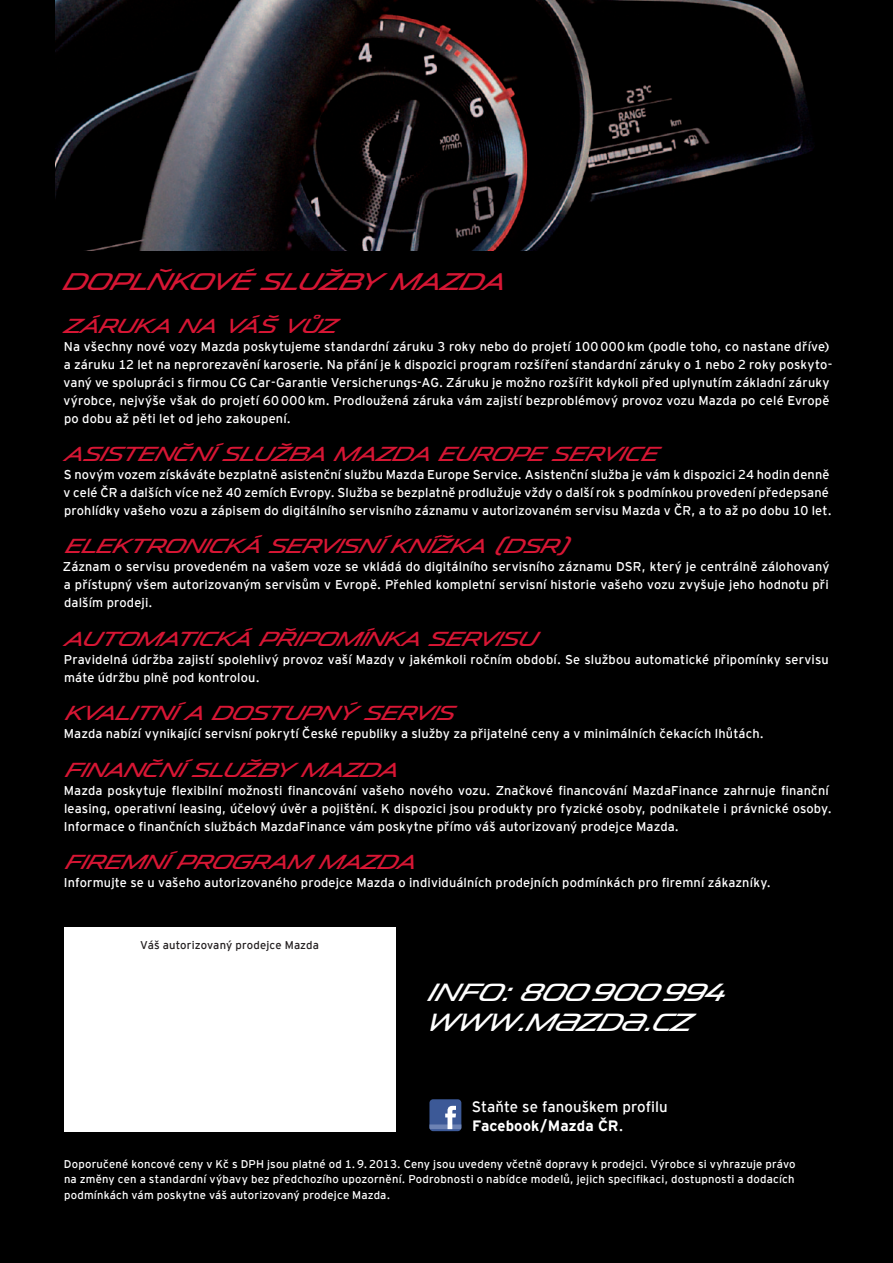
<style>
.page{position:relative;width:893px;height:1263px;background:#000}
.page>*{position:absolute;margin:0;border:0;box-sizing:border-box;transform-origin:0 0}
.t1{font:24.75px/29.7px "Mazda";color:#fff}
.t2{font:24px "Mazda";color:#d71634}
.t3{font:20.25px "Mazda";color:#d71634}
.t4{font:15px/19.5px "Interstate Mazda";letter-spacing:.005em;color:#fff}
.t5{font:12.75px/18px "Interstate Mazda";letter-spacing:.01em;color:#fff}
.t6{font:11.25px/15.8px "Interstate Mazda";letter-spacing:.015em;color:#fff;text-align:justify}
.t7{font:11.25px "Interstate Mazda";letter-spacing:.015em;color:#231f20}
.s1{font-weight:700}
</style>
<div class="page">
<img style="left:55px;top:0;width:759px;height:251px">
<div style="left:64px;top:927px;width:331px;height:204px;background:#fff"></div>
<div style="left:429px;top:1099px;width:32px;height:32px;background:#3c5997;border-radius:4px"></div>
<svg style="left:429px;top:1106px;width:32px;height:23px"></svg>
<h2 class="t2" style="left:66px;top:269px;width:443px">DOPLŇKOVÉ SLUŽBY MAZDA</h2>
<h3 class="t3" style="left:66px;top:314px;width:273px">ZÁRUKA NA VÁŠ VŮZ</h3>
<p class="t5" style="left:64px;top:336px;width:770px">Na všechny nové vozy Mazda poskytujeme standardní záruku 3 roky nebo do projetí 100 000 km (podle toho, co nastane dříve) a záruku 12 let na neprorezavění karoserie. Na přání je k dispozici program rozšíření standardní záruky o 1 nebo 2 roky poskyto&shy;vaný ve spolupráci s firmou CG Car-Garantie Versicherungs-AG. Záruku je možno rozšířit kdykoli před uplynutím základní záruky výrobce, nejvýše však do projetí 60 000 km. Prodloužená záruka vám zajistí bezproblémový provoz vozu Mazda po celé Evropě po dobu až pěti let od jeho zakoupení.</p>
<h3 class="t3" style="left:67px;top:443px;width:594px">ASISTENČNÍ SLUŽBA MAZDA EUROPE SERVICE</h3>
<p class="t5" style="left:64px;top:465px;width:770px">S novým vozem získáváte bezplatně asistenční službu Mazda Europe Service. Asistenční služba je vám k dispozici 24 hodin denně v celé ČR a dalších více než 40 zemích Evropy. Služba se bezplatně prodlužuje vždy o další rok s podmínkou provedení předepsané prohlídky vašeho vozu a zápisem do digitálního servisního záznamu v autorizovaném servisu Mazda v ČR, a to až po dobu 10 let.</p>
<h3 class="t3" style="left:67px;top:535px;width:505px">ELEKTRONICKÁ SERVISNÍ KNÍŽKA (DSR)</h3>
<p class="t5" style="left:63px;top:557px;width:768px;text-align:justify">Záznam o servisu provedeném na vašem voze se vkládá do digitálního servisního záznamu DSR, který je centrálně zálohovaný a přístupný všem autorizovaným servisům v Evropě. Přehled kompletní servisní historie vašeho vozu zvyšuje jeho hodnotu při dalším prodeji.</p>
<h3 class="t3" style="left:67px;top:627px;width:473px">AUTOMATICKÁ PŘIPOMÍNKA SERVISU</h3>
<p class="t5" style="left:64px;top:649px;width:766px">Pravidelná údržba zajistí spolehlivý provoz vaší Mazdy v jakémkoli ročním období. Se službou automatické připomínky servisu máte údržbu plně pod kontrolou.</p>
<h3 class="t3" style="left:67px;top:702px;width:390px">KVALITNÍ A DOSTUPNÝ SERVIS</h3>
<p class="t5" style="left:64px;top:724px;width:701px">Mazda nabízí vynikající servisní pokrytí České republiky a služby za přijatelné ceny a v minimálních čekacích lhůtách.</p>
<h3 class="t3" style="left:67px;top:758px;width:334px">FINANČNÍ SLUŽBY MAZDA</h3>
<p class="t5" style="left:64px;top:780px;width:769px">Mazda poskytuje flexibilní možnosti financování vašeho nového vozu. Značkové financování MazdaFinance zahrnuje finanční leasing, operativní leasing, účelový úvěr a pojištění. K dispozici jsou produkty pro fyzické osoby, podnikatele i právnické osoby.<br>Informace o finančních službách MazdaFinance vám poskytne přímo váš autorizovaný prodejce Mazda.</p>
<h3 class="t3" style="left:67px;top:851px;width:352px">FIREMNÍ PROGRAM MAZDA</h3>
<p class="t5" style="left:64px;top:873px;width:708px">Informujte se u vašeho autorizovaného prodejce Mazda o individuálních prodejních podmínkách pro firemní zákazníky.</p>
<p class="t7" style="left:140px;top:937px;width:180px">Váš autorizovaný prodejce Mazda</p>
<h1 class="t1" style="left:429px;top:978px;width:300px">INFO: 800 900 994<br>WWW.M{ZD{.CZ</h1>
<p class="t4" style="left:472px;top:1096px;width:197px">Staňte se fanouškem profilu<br><span class="s1">Facebook/Mazda ČR</span>.</p>
<p class="t6" style="left:64px;top:1155px;width:733px">Doporučené koncové ceny v Kč s DPH jsou platné od 1. 9. 2013. Ceny jsou uvedeny včetně dopravy k prodejci. Výrobce si vyhrazuje právo na změny cen a standardní výbavy bez předchozího upozornění. Podrobnosti o nabídce modelů, jejich specifikaci, dostupnosti a dodacích podmínkách vám poskytne váš autorizovaný prodejce Mazda.</p>
</div>
